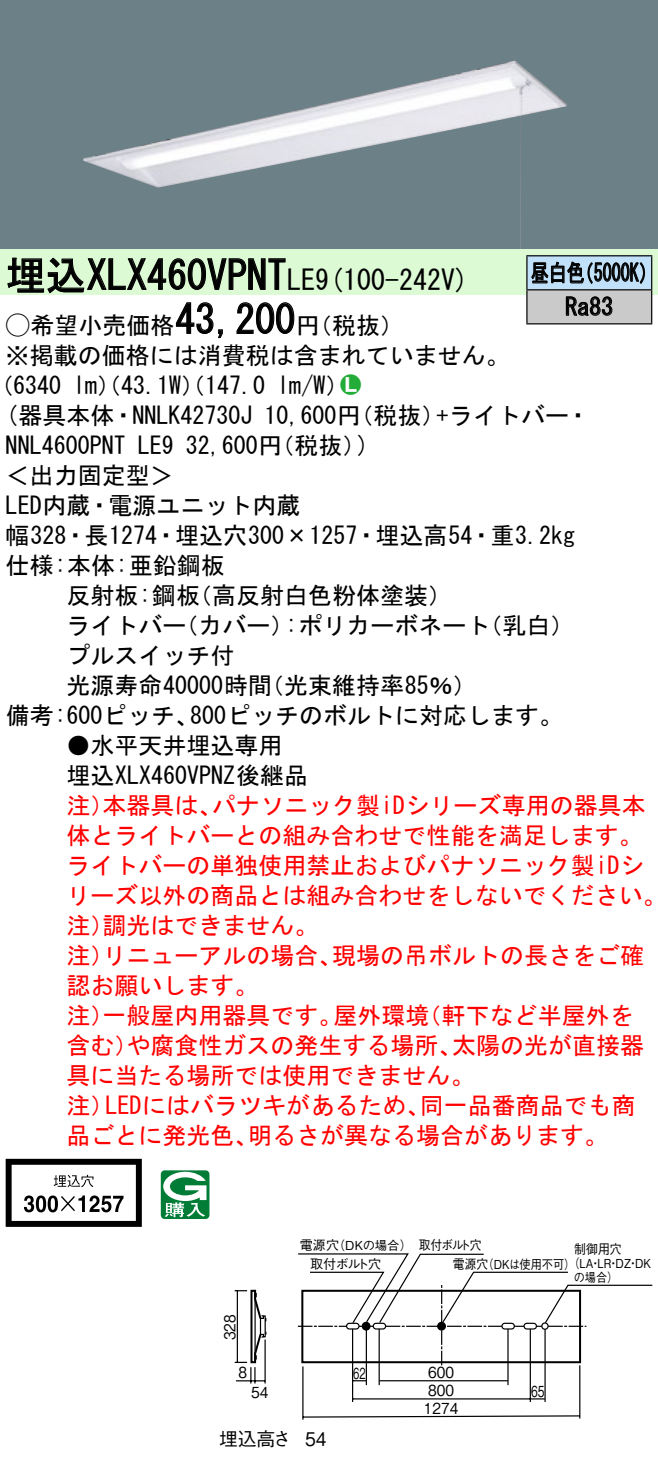
<style>
.page{position:relative;width:658px;height:1470px;background:#fff}
.page>*{position:absolute;margin:0;border:0;box-sizing:border-box;transform-origin:0 0}
.t1{font:40px "MS Gothic";color:#000}
.t2{font:28px "MS Gothic";color:#000}
.t3{font:24px/30px "MS Gothic";color:#000}
.t4{font:24px/30px "MS Gothic";color:#f00}
.t5{font:24px/34px "MS Gothic";color:#000;scale:.75 1}
.t6{font:24px "Ford Classification 1";color:#23ac38}
.t7{font:18.8px "Gothic BBB Pro Medium 90 pv RKSJ H";color:#000}
.t8{font:18.8px "Gothic BBB Pro Medium 90 pv RKSJ H";color:#000;scale:.9 1}
.t9{font:15.2px "Gothic BBB Pro Medium 90 pv RKSJ H";color:#000;scale:.9 1}
.t10{font:15.2px "Gothic BBB Pro Medium 90 pv RKSJ H";color:#000;scale:.65 1}
.t11{font:15.2px "Gothic BBB Pro Medium 90 pv RKSJ H";color:#000;scale:.7 1}
.t12{font:13.2px "Gothic BBB Pro Medium 90 pv RKSJ H";letter-spacing:-.02em;color:#000;scale:.9 1}
.t13{font:13.2px "Gothic BBB Pro Medium 90 pv RKSJ H";letter-spacing:-.02em;color:#000}
.t14{font:12.4px/14px "Gothic BBB Pro Medium 90 pv RKSJ H";color:#000;scale:.9 1}
.t15{font:12.4px "Gothic BBB Pro Medium 90 pv RKSJ H";color:#000}
.s1{font-size:28px}
.s2{font-family:"Ford Classification 1"}
.s3{color:#fff}
</style>
<div class="page">
<div style="left:0;top:0;width:658px;height:249px;background:#6c8087"></div>
<img style="left:83px;top:60px;width:484px;height:189px">
<div style="left:0;top:249px;width:658px;height:46px;background:#dcfad4"></div>
<svg style="left:7px;top:257px;width:279px;height:37px"></svg>
<svg style="left:175px;top:302px;width:48px;height:37px"></svg>
<svg style="left:236px;top:302px;width:59px;height:32px"></svg>
<svg style="left:6px;top:1158px;width:136px;height:69px"></svg>
<svg style="left:161px;top:1170px;width:48px;height:49px"></svg>
<div style="left:527px;top:256px;width:124px;height:34px;background:#c1e1fa"></div>
<div style="left:527px;top:290px;width:124px;height:34px;background:#cacaca"></div>
<hr style="left:526px;top:255px;width:126px;height:1px;background:#000">
<hr style="left:526px;top:256px;width:1px;height:33px;background:#000">
<hr style="left:651px;top:256px;width:1px;height:33px;background:#000">
<hr style="left:526px;top:289px;width:126px;height:1px;background:#000">
<hr style="left:526px;top:290px;width:1px;height:33px;background:#000">
<hr style="left:651px;top:290px;width:1px;height:33px;background:#000">
<hr style="left:526px;top:323px;width:126px;height:1px;background:#000">
<svg style="left:531px;top:261px;width:114px;height:23px"></svg>
<svg style="left:565px;top:296px;width:47px;height:20px"></svg>
<hr style="left:579px;top:1365px;width:1px;height:53px;background:#000">
<hr style="left:302px;top:1366px;width:1px;height:53px;background:#000">
<hr style="left:379px;top:1380px;width:129px;height:1px;background:#000">
<svg style="left:353px;top:1380px;width:12px;height:1px"></svg>
<hr style="left:353px;top:1398px;width:192px;height:1px;background:#000">
<hr style="left:303px;top:1415px;width:277px;height:2px;background:#000">
<hr style="left:529px;top:1329px;width:2px;height:73px;background:#000">
<hr style="left:352px;top:1328px;width:1px;height:74px;background:#000">
<hr style="left:365px;top:1330px;width:2px;height:55px;background:#000">
<hr style="left:378px;top:1328px;width:2px;height:57px;background:#000">
<hr style="left:507px;top:1328px;width:1px;height:57px;background:#000">
<svg style="left:297px;top:1253px;width:355px;height:112px"></svg>
<div style="left:301px;top:1289px;width:280px;height:74px;border:2px solid #000"></div>
<hr style="left:544px;top:1329px;width:1px;height:73px;background:#000">
<svg style="left:235px;top:1289px;width:32px;height:94px"></svg>
<h1 class="t1" style="left:6px;top:255px;width:311px">埋込XLX460VPNT<span class="s1">LE</span></h1>
<p class="t3" style="left:296px;top:310px;width:109px">（円税抜(</p>
<p class="t2" style="left:315px;top:265px;width:155px">(9 100-242 (V</p>
<h1 class="t1" style="left:175px;top:299px;width:121px">43,200</h1>
<p class="t3" style="left:6px;top:310px;width:505px"><span class="s2">A</span>希望小売価格<br>※掲載の価格には消費税は含まれていません。</p>
<p class="t6" style="left:340px;top:372px;width:22px">2<span class="s3">7</span></p>
<p class="t3" style="left:277px;top:370px;width:73px">l m (W/</p>
<p class="t3" style="left:-11px;top:370px;width:74px">（6340</p>
<p class="t3" style="left:73px;top:370px;width:193px">lm）（43.1 ）（W 147.0</p>
<p class="t5" style="left:565px;top:256px;width:65px;text-indent:-34px">昼白色<br>Ra83</p>
<p class="t5" style="left:575px;top:256px;width:109px">（5000 (K</p>
<p class="t3" style="left:6px;top:400px;width:248px">(器具本体・NNLK42730J</p>
<p class="t3" style="left:436px;top:400px;width:155px">+ライトバー・</p>
<p class="t3" style="left:264px;top:400px;width:182px">10,600 （円税抜）</p>
<p class="t3" style="left:186px;top:430px;width:182px">32,600 （円税抜(</p>
<p class="t3" style="left:357px;top:430px;width:13px">(</p>
<p class="t3" style="left:6px;top:430px;width:121px">NNL4600PNT</p>
<p class="t3" style="left:6px;top:460px;width:169px">＜出力固定型&lt;</p>
<p class="t3" style="left:6px;top:490px;width:296px">LED内蔵・電源ユニット内蔵</p>
<p class="t3" style="left:6px;top:520px;width:571px">幅328・長1274・埋込穴300×1257・埋込高54・重3.2kg</p>
<p class="t3" style="left:6px;top:550px;width:220px">仕様:本体:亜鉛鋼板</p>
<p class="t3" style="left:188px;top:580px;width:266px">（高反射白色粉体塗装(</p>
<p class="t3" style="left:138px;top:430px;width:37px">LE9</p>
<p class="t3" style="left:66px;top:580px;width:135px">反射板:鋼板</p>
<p class="t3" style="left:66px;top:610px;width:169px">ライトバー<br>プルスイッチ付</p>
<p class="t3" style="left:174px;top:610px;width:121px">（カバー）</p>
<p class="t3" style="left:285px;top:610px;width:206px">:ポリカーボネート</p>
<p class="t3" style="left:478px;top:610px;width:97px">（乳白(</p>
<p class="t3" style="left:190px;top:670px;width:374px;text-indent:-124px">光源寿命40000時間<br>800ピッチのボルトに対応します。</p>
<p class="t3" style="left:260px;top:670px;width:218px">（光束維持率85％(</p>
<p class="t3" style="left:6px;top:700px;width:195px">備考:600ピッチ、</p>
<p class="t3" style="left:66px;top:730px;width:243px">●水平天井埋込専用埋込XLX460VPNZ後継品</p>
<p class="t4" style="left:212px;top:790px;width:435px">パナソニック製iDシリーズ専用の器具本</p>
<p class="t4" style="left:66px;top:790px;width:49px">注）</p>
<p class="t4" style="left:66px;top:820px;width:577px">体とライトバーとの組み合わせで性能を満足します。</p>
<p class="t4" style="left:66px;top:850px;width:579px">ライトバーの単独使用禁止およびパナソニック製iDシ</p>
<p class="t4" style="left:66px;top:880px;width:601px">リーズ以外の商品とは組み合わせをしないでください。</p>
<p class="t4" style="left:102px;top:910px;width:217px">調光はできません。</p>
<p class="t4" style="left:102px;top:790px;width:121px">本器具は、</p>
<p class="t4" style="left:66px;top:910px;width:49px">注）</p>
<p class="t4" style="left:332px;top:940px;width:314px">現場の吊ボルトの長さをご確</p>
<p class="t4" style="left:66px;top:940px;width:193px">注）<br>認お願いします。</p>
<p class="t4" style="left:102px;top:940px;width:241px">リニューアルの場合、</p>
<p class="t4" style="left:102px;top:1000px;width:241px">一般屋内用器具です。</p>
<p class="t4" style="left:333px;top:1000px;width:97px">屋外環境</p>
<p class="t4" style="left:417px;top:1000px;width:217px">（軒下など半屋外を</p>
<p class="t4" style="left:66px;top:1000px;width:49px">注）</p>
<p class="t4" style="left:126px;top:1030px;width:337px">や腐食性ガスの発生する場所、</p>
<p class="t4" style="left:452px;top:1030px;width:194px">太陽の光が直接器</p>
<p class="t4" style="left:66px;top:1030px;width:73px">含む）</p>
<p class="t4" style="left:66px;top:1060px;width:409px">具に当たる場所では使用できません。</p>
<p class="t4" style="left:420px;top:1090px;width:217px">同一品番商品でも商</p>
<p class="t4" style="left:105px;top:1090px;width:326px">LEDにはバラツキがあるため、</p>
<p class="t4" style="left:66px;top:1090px;width:49px">注）</p>
<p class="t4" style="left:66px;top:1120px;width:193px">品ごとに発光色、</p>
<p class="t4" style="left:248px;top:1120px;width:362px">明るさが異なる場合があります。</p>
<p class="t13" style="left:300px;top:1234px;width:41px">電源穴</p>
<p class="t15" style="left:333px;top:1235px;width:81px">（DKの場合）</p>
<p class="t12" style="left:419px;top:1234px;width:71px">取付ボルト穴</p>
<p class="t12" style="left:574px;top:1238px;width:54px">制御用穴</p>
<p class="t13" style="left:310px;top:1253px;width:73px">取付ボルト穴</p>
<p class="t14" style="left:574px;top:1255px;width:51px;text-indent:-6px">（<br>の場合(</p>
<p class="t12" style="left:453px;top:1253px;width:41px">電源穴</p>
<p class="t14" style="left:482px;top:1256px;width:189px">（DKは使用不可( LA LR DZ DK</p>
<p class="t14" style="left:590px;top:1255px;width:14px">・</p>
<p class="t14" style="left:608px;top:1255px;width:14px">・</p>
<p class="t14" style="left:627px;top:1255px;width:14px">・</p>
<p class="t9" style="left:217px;top:1340px;width:30px;rotate:-90deg">328</p>
<p class="t9" style="left:238px;top:1360px;width:11px">8</p>
<p class="t10" style="left:353px;top:1360px;width:21px">62</p>
<p class="t9" style="left:428px;top:1360px;width:30px">600</p>
<p class="t9" style="left:251px;top:1380px;width:21px">54</p>
<p class="t9" style="left:428px;top:1378px;width:30px">800</p>
<p class="t11" style="left:531px;top:1378px;width:21px">65</p>
<p class="t9" style="left:424px;top:1396px;width:40px">1274</p>
<p class="t7" style="left:219px;top:1423px;width:74px">埋込高さ</p>
<p class="t8" style="left:305px;top:1424px;width:25px">54</p>
</div>
